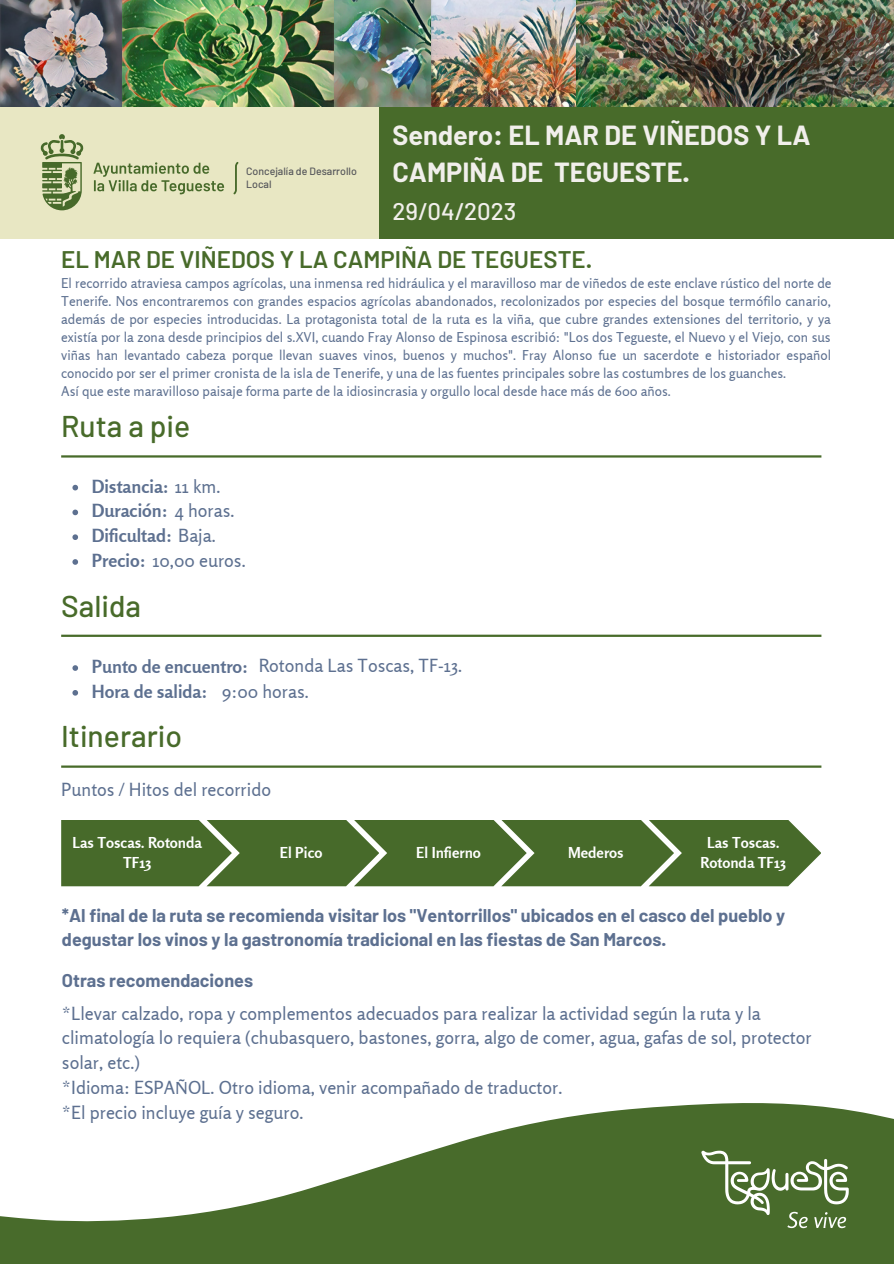
<style>
.page{position:relative;width:894px;height:1264px;background:#fff}
.page>*{position:absolute;margin:0;border:0;box-sizing:border-box;transform-origin:0 0}
.t1{font:500 30px "Barlow";color:#486b2a}
.t2{font:700 27px/37.2px "Barlow";color:#f1efeb}
.t3{font:600 24px "Barlow";color:#486b2a}
.t4{font:500 24px "Barlow";color:#f1efeb}
.t5{font:18px/24.8px "Rosario";color:#5d7090}
.t6{font:700 18px/24.8px "Barlow";color:#5d7090}
.t7{font:700 18px/24.8px "Rosario";color:#5d7090}
.t8{font:700 15px/20.2px "Rosario";color:#fff;text-align:center}
.t9{font:13.5px/18px "Rosario";color:#5d7090}
.t10{font:500 10.5px/12.9px "Barlow";color:#55565a}
.s1{font-weight:400}
</style>
<div class="page">
<img style="left:0;top:0;width:122px;height:107px">
<img style="left:333px;top:0;width:98px;height:107px">
<img style="left:431px;top:0;width:462px;height:107px">
<img style="left:122px;top:0;width:211px;height:107px">
<hr style="left:61px;top:455px;width:760px;height:2px;background:#486b2a">
<hr style="left:61px;top:634px;width:760px;height:3px;background:#486b2a">
<hr style="left:61px;top:765px;width:760px;height:2px;background:#486b2a">
<div style="left:0;top:107px;width:382px;height:131px;background:#e8e7c3"></div>
<div style="left:379px;top:107px;width:514px;height:131px;background:#486b2a"></div>
<svg style="left:61px;top:820px;width:759px;height:66px;background:#527337"></svg>
<svg style="left:0;top:1103px;width:893px;height:160px;fill:#486b2b"></svg>
<svg style="left:701px;top:1150px;width:147px;height:78px;background:#698652"></svg>
<svg style="left:72px;top:485px;width:6px;height:5px"></svg>
<svg style="left:72px;top:509px;width:6px;height:6px"></svg>
<svg style="left:72px;top:534px;width:6px;height:6px"></svg>
<svg style="left:72px;top:559px;width:6px;height:6px"></svg>
<svg style="left:72px;top:665px;width:6px;height:6px"></svg>
<svg style="left:72px;top:690px;width:6px;height:5px"></svg>
<svg style="left:41px;top:134px;width:42px;height:76px"></svg>
<svg style="left:93px;top:162px;width:131px;height:32px"></svg>
<svg style="left:233px;top:162px;width:5px;height:32px"></svg>
<p class="t10" style="left:246px;top:164px;width:112px">Concejalía de Desarrollo<br>Local</p>
<h2 class="t2" style="left:392px;top:116px;width:419px">Sendero: EL MAR DE VIÑEDOS Y LA<br>CAMPIÑA DE TEGUESTE.</h2>
<h3 class="t4" style="left:392px;top:196px;width:125px">29/04/2023</h3>
<h3 class="t3" style="left:61px;top:244px;width:532px">EL MAR DE VIÑEDOS Y LA CAMPIÑA DE TEGUESTE.</h3>
<p class="t9" style="left:61px;top:274px;width:771px">El recorrido atraviesa campos agrícolas, una inmensa red hidráulica y el maravilloso mar de viñedos de este enclave rústico del norte de Tenerife. Nos encontraremos con grandes espacios agrícolas abandonados, recolonizados por especies del bosque termófilo canario, además de por especies introducidas. La protagonista total de la ruta es la viña, que cubre grandes extensiones del territorio, y ya existía por la zona desde principios del s.XVI, cuando Fray Alonso de Espinosa escribió: "Los dos Tegueste, el Nuevo y el Viejo, con sus viñas han levantado cabeza porque llevan suaves vinos, buenos y muchos". Fray Alonso fue un sacerdote e historiador español conocido por ser el primer cronista de la isla de Tenerife, y una de las fuentes principales sobre las costumbres de los guanches.<br>Así que este maravilloso paisaje forma parte de la idiosincrasia y orgullo local desde hace más de 600 años.</p>
<h1 class="t1" style="left:61px;top:407px;width:130px">Ruta a pie</h1>
<h3 class="t7" style="left:92px;top:473px;width:155px">Distancia: <span class="s1">11 km.<br></span>Duración: <span class="s1">4 horas.<br></span>Dificultad: <span class="s1">Baja.<br></span>Precio: <span class="s1">10,00 euros.</span></h3>
<h1 class="t1" style="left:61px;top:586px;width:81px">Salida</h1>
<h3 class="t5" style="left:258px;top:653px;width:205px">Rotonda Las Toscas, TF-13.</h3>
<h3 class="t7" style="left:92px;top:654px;width:218px">Punto de encuentro:<br>Hora de salida: <span class="s1">9:00 horas.</span></h3>
<h1 class="t1" style="left:61px;top:717px;width:122px">Itinerario</h1>
<h3 class="t5" style="left:61px;top:776px;width:211px">Puntos / Hitos del recorrido</h3>
<p class="t8" style="left:72px;top:832px;width:131px">Las Toscas. Rotonda<br>TF13</p>
<p class="t8" style="left:280px;top:842px;width:44px">El Pico</p>
<p class="t8" style="left:416px;top:842px;width:66px">El Infierno</p>
<p class="t8" style="left:568px;top:842px;width:57px">Mederos</p>
<p class="t8" style="left:700px;top:832px;width:87px">Las Toscas.<br>Rotonda TF13</p>
<h3 class="t6" style="left:62px;top:902px;width:724px">*Al final de la ruta se recomienda visitar los "Ventorrillos" ubicados en el casco del pueblo y degustar los vinos y la gastronomía tradicional en las fiestas de San Marcos.</h3>
<h3 class="t6" style="left:62px;top:967px;width:193px">Otras recomendaciones</h3>
<p class="t5" style="left:62px;top:1000px;width:751px">*Llevar calzado, ropa y complementos adecuados para realizar la actividad según la ruta y la climatología lo requiera (chubasquero, bastones, gorra, algo de comer, agua, gafas de sol, protector solar, etc.)<br>*Idioma: ESPAÑOL. Otro idioma, venir acompañado de traductor.<br>*El precio incluye guía y seguro.</p>
</div>
